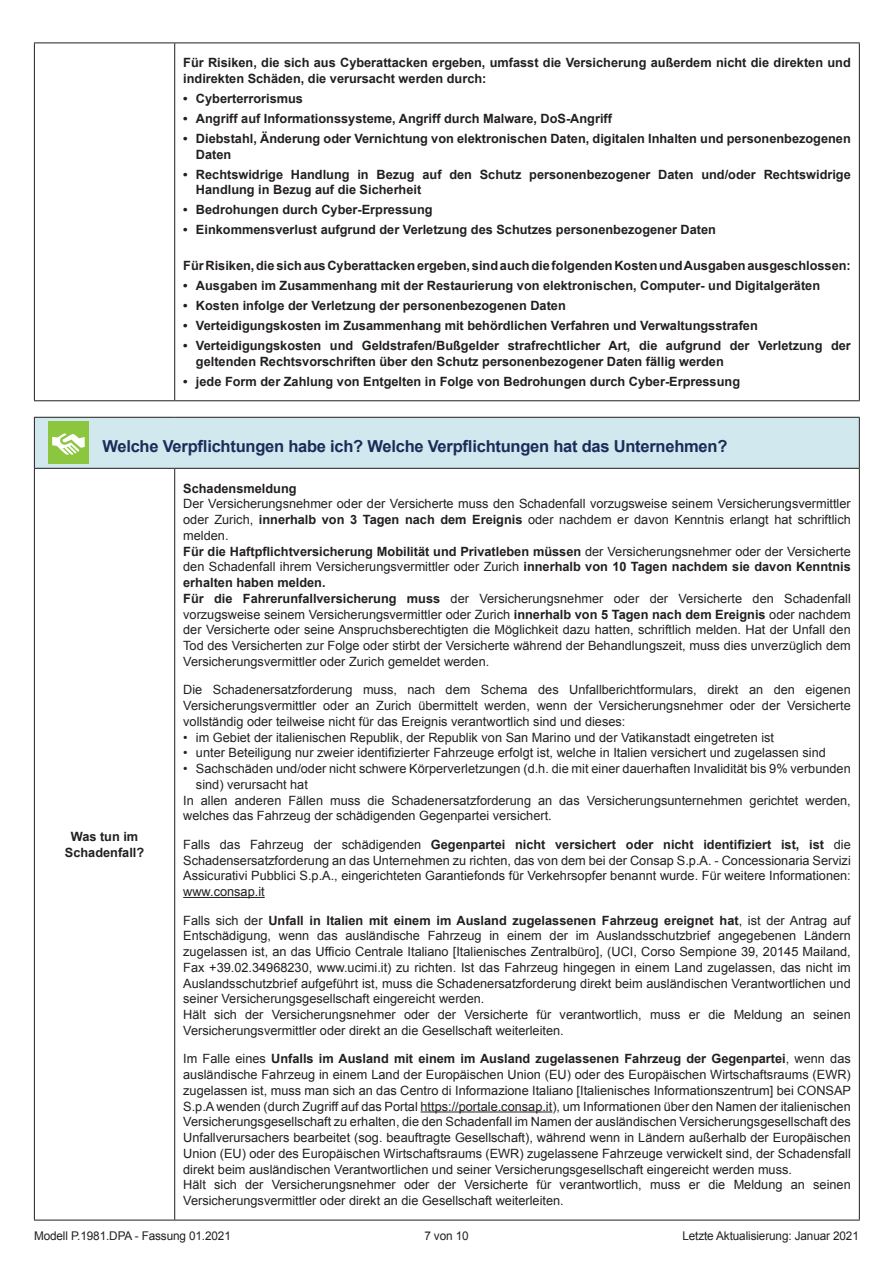
<style>
.page{position:relative;width:893px;height:1263px;background:#fff}
.page>*{position:absolute;margin:0;border:0;box-sizing:border-box;transform-origin:0 0}
.Cover_subhead{font:700 16.5px "Arial";letter-spacing:-.015em;color:#1c2c59}
.t1{font:12.75px/15.8px "Arial";color:#231f20;text-align:justify}
.t2{font:700 12.75px/15.8px "Arial";color:#231f20}
.t3{font:12px "Arial";letter-spacing:-.01em;color:#231f20}
.s1{font-weight:700}
.s2{font-weight:400}
</style>
<div class="page">
<hr style="left:34px;top:43px;width:141px;height:1px;background:#231f20">
<hr style="left:34px;top:43px;width:1px;height:357px;background:#231f20">
<hr style="left:175px;top:43px;width:685px;height:1px;background:#231f20">
<hr style="left:174px;top:43px;width:1px;height:357px;background:#231f20">
<hr style="left:859px;top:43px;width:1px;height:357px;background:#231f20">
<hr style="left:34px;top:400px;width:141px;height:1px;background:#231f20">
<hr style="left:175px;top:400px;width:685px;height:1px;background:#231f20">
<div style="left:34px;top:417px;width:825px;height:51px;background:#d0e8ee"></div>
<hr style="left:34px;top:417px;width:141px;height:1px;background:#231f20">
<hr style="left:34px;top:418px;width:1px;height:50px;background:#231f20">
<hr style="left:175px;top:417px;width:685px;height:1px;background:#231f20">
<hr style="left:859px;top:418px;width:1px;height:50px;background:#231f20">
<hr style="left:34px;top:468px;width:141px;height:1px;background:#231f20">
<hr style="left:34px;top:469px;width:1px;height:751px;background:#231f20">
<hr style="left:175px;top:468px;width:685px;height:1px;background:#231f20">
<hr style="left:174px;top:469px;width:1px;height:751px;background:#231f20">
<hr style="left:859px;top:469px;width:1px;height:751px;background:#231f20">
<hr style="left:34px;top:1220px;width:141px;height:1px;background:#231f20">
<hr style="left:175px;top:1220px;width:685px;height:1px;background:#231f20">
<div style="left:48px;top:421px;width:41px;height:43px;background:#8bc63e"></div>
<svg style="left:52px;top:433px;width:33px;height:22px"></svg>
<hr style="left:183px;top:897px;width:82px;height:1px;background:#231f20">
<hr style="left:420px;top:1111px;width:132px;height:1px;background:#231f20">
<p class="t2" style="left:183px;top:55px;width:669px">Für Risiken, die sich aus Cyberattacken ergeben, umfasst die Versicherung außerdem nicht die direkten und indirekten Schäden, die verursacht werden durch:</p>
<p class="t2" style="left:183px;top:91px;width:121px">• Cyberterrorismus</p>
<p class="t2" style="left:183px;top:111px;width:430px">• Angriff auf Informationssysteme, Angriff durch Malware, DoS-Angriff</p>
<p class="t2" style="left:196px;top:131px;width:656px;text-indent:-13px">• Diebstahl, Änderung oder Vernichtung von elektronischen Daten, digitalen Inhalten und personenbezogenen<br>Daten</p>
<p class="t2" style="left:196px;top:167px;width:656px;text-indent:-13px">• Rechtswidrige Handlung in Bezug auf den Schutz personenbezogener Daten und/oder Rechtswidrige<br>Handlung in Bezug auf die Sicherheit</p>
<p class="t2" style="left:183px;top:202px;width:251px">• Bedrohungen durch Cyber-Erpressung</p>
<p class="t2" style="left:183px;top:222px;width:534px">• Einkommensverlust aufgrund der Verletzung des Schutzes personenbezogener Daten</p>
<p class="t2" style="left:183px;top:258px;width:669px">Für Risiken, die sich aus Cyberattacken ergeben, sind auch die folgenden Kosten und Ausgaben ausgeschlossen:</p>
<p class="t2" style="left:183px;top:278px;width:638px">• Ausgaben im Zusammenhang mit der Restaurierung von elektronischen, Computer- und Digitalgeräten</p>
<p class="t2" style="left:183px;top:298px;width:384px">• Kosten infolge der Verletzung der personenbezogenen Daten</p>
<p class="t2" style="left:183px;top:318px;width:576px">• Verteidigungskosten im Zusammenhang mit behördlichen Verfahren und Verwaltungsstrafen</p>
<p class="t2" style="left:196px;top:338px;width:656px;text-indent:-13px">• Verteidigungskosten und Geldstrafen/Bußgelder strafrechtlicher Art, die aufgrund der Verletzung der geltenden Rechtsvorschriften über den Schutz personenbezogener Daten fällig werden</p>
<p class="t2" style="left:183px;top:374px;width:558px">• jede Form der Zahlung von Entgelten in Folge von Bedrohungen durch Cyber-Erpressung</p>
<p class="Cover_subhead" style="left:102px;top:435px;width:626px">Welche Verpflichtungen habe ich? Welche Verpflichtungen hat das Unternehmen?</p>
<p class="t2" style="left:65px;top:829px;width:81px;text-align:center">Was tun im<br>Schadenfall?</p>
<p class="t2" style="left:183px;top:481px;width:115px">Schadensmeldung</p>
<p class="t1" style="left:183px;top:496px;width:669px">Der Versicherungsnehmer oder der Versicherte muss den Schadenfall vorzugsweise seinem Versicherungsvermittler oder Zurich, <span class="s1">innerhalb von 3 Tagen nach dem Ereignis</span> oder nachdem er davon Kenntnis erlangt hat schriftlich melden.</p>
<p class="t2" style="left:183px;top:544px;width:669px;text-align:justify">Für die Haftpflichtversicherung Mobilität und Privatleben müssen <span class="s2">der Versicherungsnehmer oder der Versicherte den Schadenfall ihrem Versicherungsvermittler oder Zurich</span> innerhalb von 10 Tagen nachdem sie davon Kenntnis erhalten haben melden.</p>
<p class="t1" style="left:183px;top:591px;width:669px"><span class="s1">Für die Fahrerunfallversicherung muss</span> der Versicherungsnehmer oder der Versicherte den Schadenfall vorzugsweise seinem Versicherungsvermittler oder Zurich <span class="s1">innerhalb von 5 Tagen nach dem Ereignis</span> oder nachdem der Versicherte oder seine Anspruchsberechtigten die Möglichkeit dazu hatten, schriftlich melden. Hat der Unfall den Tod des Versicherten zur Folge oder stirbt der Versicherte während der Behandlungszeit, muss dies unverzüglich dem Versicherungsvermittler oder Zurich gemeldet werden.</p>
<p class="t1" style="left:183px;top:682px;width:669px">Die Schadenersatzforderung muss, nach dem Schema des Unfallberichtformulars, direkt an den eigenen Versicherungsvermittler oder an Zurich übermittelt werden, wenn der Versicherungsnehmer oder der Versicherte vollständig oder teilweise nicht für das Ereignis verantwortlich sind und dieses:</p>
<p class="t1" style="left:183px;top:729px;width:592px">• im Gebiet der italienischen Republik, der Republik von San Marino und der Vatikanstadt eingetreten ist</p>
<p class="t1" style="left:183px;top:745px;width:644px">• unter Beteiligung nur zweier identifizierter Fahrzeuge erfolgt ist, welche in Italien versichert und zugelassen sind</p>
<p class="t1" style="left:196px;top:761px;width:656px;text-indent:-13px">• Sachschäden und/oder nicht schwere Körperverletzungen (d.h. die mit einer dauerhaften Invalidität bis 9% verbunden sind) verursacht hat</p>
<p class="t1" style="left:183px;top:792px;width:669px">In allen anderen Fällen muss die Schadenersatzforderung an das Versicherungsunternehmen gerichtet werden, welches das Fahrzeug der schädigenden Gegenpartei versichert.</p>
<p class="t1" style="left:183px;top:837px;width:669px">Falls das Fahrzeug der schädigenden <span class="s1">Gegenpartei nicht versichert oder nicht identifiziert ist, ist</span> die Schadensersatzforderung an das Unternehmen zu richten, das von dem bei der Consap S.p.A. - Concessionaria Servizi Assicurativi Pubblici S.p.A., eingerichteten Garantiefonds für Verkehrsopfer benannt wurde. Für weitere Informationen: www.consap.it</p>
<p class="t1" style="left:183px;top:912px;width:669px">Falls sich der <span class="s1">Unfall in Italien mit einem im Ausland zugelassenen Fahrzeug ereignet hat</span>, ist der Antrag auf Entschädigung, wenn das ausländische Fahrzeug in einem der im Auslandsschutzbrief angegebenen Ländern zugelassen ist, an das Ufficio Centrale Italiano [Italienisches Zentralbüro], (UCI, Corso Sempione 39, 20145 Mailand, Fax +39.02.34968230, www.ucimi.it) zu richten. Ist das Fahrzeug hingegen in einem Land zugelassen, das nicht im Auslandsschutzbrief aufgeführt ist, muss die Schadenersatzforderung direkt beim ausländischen Verantwortlichen und seiner Versicherungsgesellschaft eingereicht werden.</p>
<p class="t1" style="left:183px;top:1007px;width:669px">Hält sich der Versicherungsnehmer oder der Versicherte für verantwortlich, muss er die Meldung an seinen<br>Versicherungsvermittler oder direkt an die Gesellschaft weiterleiten.</p>
<p class="t1" style="left:183px;top:1051px;width:669px">Im Falle eines <span class="s1">Unfalls im Ausland mit einem im Ausland zugelassenen Fahrzeug der Gegenpartei</span>, wenn das ausländische Fahrzeug in einem Land der Europäischen Union (EU) oder des Europäischen Wirtschaftsraums (EWR) zugelassen ist, muss man sich an das Centro di Informazione Italiano [Italienisches Informationszentrum] bei CONSAP S.p.A wenden (durch Zugriff auf das Portal https://portale.consap.it), um Informationen über den Namen der italienischen Versicherungsgesellschaft zu erhalten, die den Schadenfall im Namen der ausländischen Versicherungsgesellschaft des Unfallverursachers bearbeitet (sog. beauftragte Gesellschaft), während wenn in Ländern außerhalb der Europäischen Union (EU) oder des Europäischen Wirtschaftsraums (EWR) zugelassene Fahrzeuge verwickelt sind, der Schadensfall direkt beim ausländischen Verantwortlichen und seiner Versicherungsgesellschaft eingereicht werden muss.</p>
<p class="t1" style="left:183px;top:1177px;width:669px">Hält sich der Versicherungsnehmer oder der Versicherte für verantwortlich, muss er die Meldung an seinen<br>Versicherungsvermittler oder direkt an die Gesellschaft weiterleiten.</p>
<p class="t3" style="left:34px;top:1228px;width:198px">Modell P.1981.DPA - Fassung 01.2021</p>
<p class="t3" style="left:424px;top:1228px;width:46px">7 von 10</p>
<p class="t3" style="left:682px;top:1228px;width:178px">Letzte Aktualisierung: Januar 2021</p>
</div>
